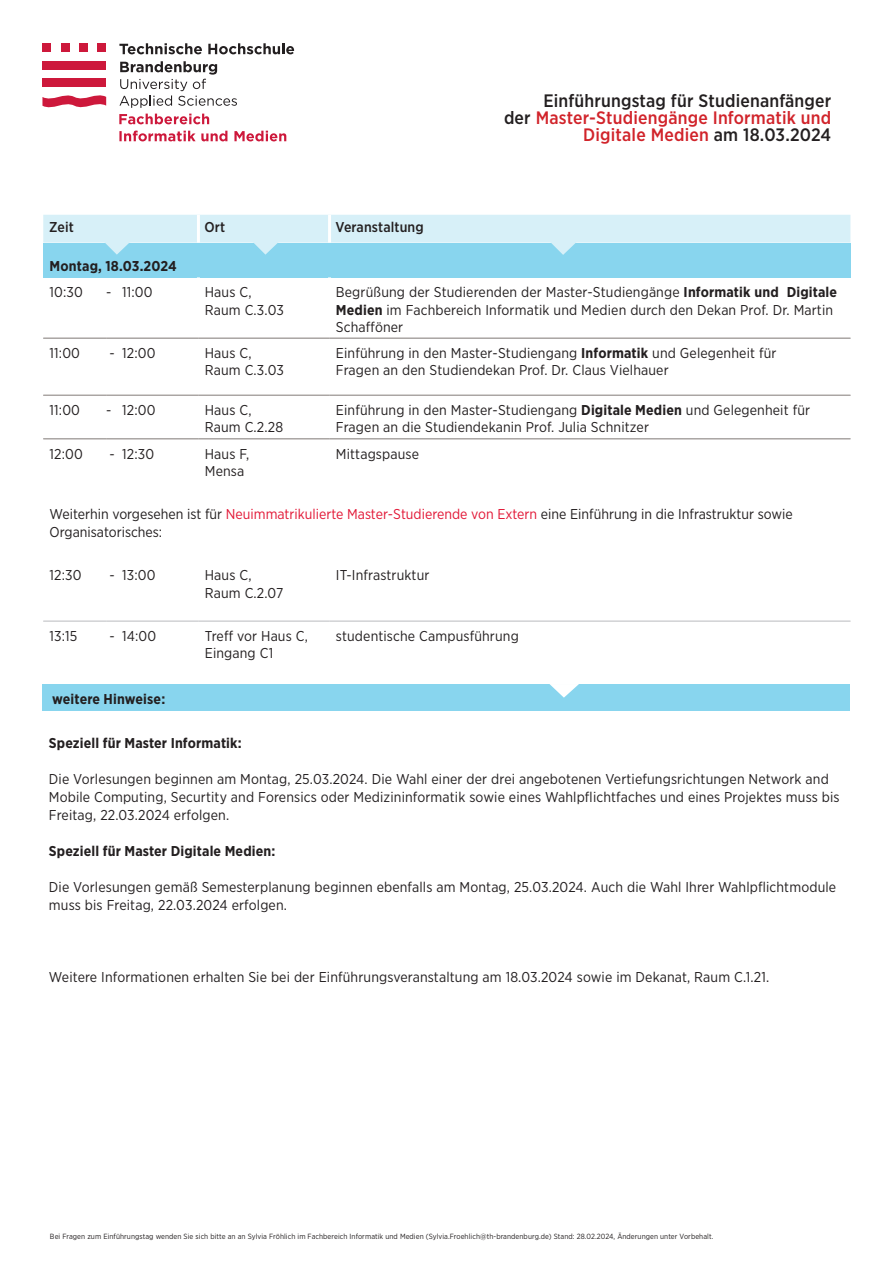
<style>
.page{position:relative;width:893px;height:1263px;background:#fff}
.page>*{position:absolute;margin:0;border:0;box-sizing:border-box;transform-origin:0 0}
.Tabelle{font:500 18px/17.2px "Gotham Narrow";letter-spacing:.01em;color:#231f20;text-align:right}
.Tabelle-2{font:500 18px "Gotham Narrow";letter-spacing:.01em;color:#d1232a}
.Tabelle-3{font:14.25px/17.2px "Gotham Narrow";letter-spacing:.01em;color:#231f20}
.Tabelle-4{font:700 14.25px "Gotham Narrow";letter-spacing:.01em;color:#231f20}
.Tabelle-5{font:500 14.25px "Gotham Narrow";letter-spacing:.01em;color:#231f20}
.Tabelle-6{font:7.5px "Gotham Narrow";letter-spacing:.01em;color:#231f20}
.s1{color:#d1232a}
.s2{color:#231f20}
.s3{font-weight:700}
.s4{color:#e21736}
</style>
<div class="page">
<div style="left:43px;top:243px;width:807px;height:34px;background:#88d5ee"></div>
<hr style="left:43px;top:338px;width:63px;height:1px;background:#a7a2a0">
<svg style="left:106px;top:338px;width:12px;height:1px"></svg>
<hr style="left:118px;top:338px;width:80px;height:1px;background:#a7a2a0">
<hr style="left:198px;top:338px;width:132px;height:1px;background:#a7a2a0">
<hr style="left:330px;top:338px;width:520px;height:1px;background:#a7a2a0">
<hr style="left:43px;top:438px;width:63px;height:1px;background:#a7a2a0">
<hr style="left:43px;top:439px;width:63px;height:1px;background:#a7a2a0">
<svg style="left:106px;top:438px;width:12px;height:2px"></svg>
<hr style="left:118px;top:438px;width:80px;height:1px;background:#a7a2a0">
<hr style="left:118px;top:439px;width:80px;height:1px;background:#a7a2a0">
<hr style="left:198px;top:438px;width:132px;height:1px;background:#a7a2a0">
<hr style="left:198px;top:439px;width:132px;height:1px;background:#a7a2a0">
<hr style="left:330px;top:438px;width:520px;height:1px;background:#a7a2a0">
<hr style="left:330px;top:439px;width:520px;height:1px;background:#a7a2a0">
<hr style="left:43px;top:621px;width:63px;height:1px;background:#d1d2d4">
<svg style="left:106px;top:621px;width:12px;height:1px"></svg>
<hr style="left:118px;top:621px;width:80px;height:1px;background:#d1d2d4">
<hr style="left:198px;top:621px;width:132px;height:1px;background:#d1d2d4">
<hr style="left:330px;top:621px;width:520px;height:1px;background:#d1d2d4">
<hr style="left:43px;top:395px;width:63px;height:1px;background:#a7a2a0">
<svg style="left:106px;top:395px;width:12px;height:1px"></svg>
<hr style="left:118px;top:395px;width:80px;height:1px;background:#a7a2a0">
<hr style="left:198px;top:395px;width:132px;height:1px;background:#a7a2a0">
<hr style="left:330px;top:395px;width:520px;height:1px;background:#a7a2a0">
<div style="left:43px;top:684px;width:807px;height:26px;background:#88d5ee"></div>
<svg style="left:43px;top:215px;width:807px;height:40px"></svg>
<svg style="left:42px;top:95px;width:64px;height:13px"></svg>
<div style="left:42px;top:44px;width:9px;height:8px;background:#cd183b"></div>
<div style="left:42px;top:61px;width:64px;height:9px;background:#cd183b"></div>
<div style="left:42px;top:79px;width:64px;height:8px;background:#cd183b"></div>
<div style="left:61px;top:44px;width:9px;height:8px;background:#cd183b"></div>
<div style="left:79px;top:44px;width:9px;height:8px;background:#cd183b"></div>
<div style="left:97px;top:44px;width:9px;height:8px;background:#cd183b"></div>
<svg style="left:119px;top:131px;width:167px;height:10px"></svg>
<svg style="left:119px;top:114px;width:90px;height:10px"></svg>
<svg style="left:119px;top:43px;width:83px;height:11px"></svg>
<svg style="left:208px;top:43px;width:86px;height:11px"></svg>
<svg style="left:119px;top:61px;width:118px;height:47px"></svg>
<svg style="left:549px;top:684px;width:30px;height:14px"></svg>
<p class="Tabelle" style="left:504px;top:92px;width:329px">Einführungstag für Studienanfänger<br>der <span class="s1">Master-Studiengänge Informatik und</span></p>
<p class="Tabelle-2" style="left:583px;top:124px;width:250px">Digitale Medien <span class="s2">am 18.03.2024</span></p>
<p class="Tabelle-5" style="left:49px;top:218px;width:26px">Zeit</p>
<p class="Tabelle-5" style="left:204px;top:218px;width:22px">Ort</p>
<p class="Tabelle-5" style="left:336px;top:218px;width:90px">Veranstaltung</p>
<p class="Tabelle-4" style="left:50px;top:257px;width:129px">Montag, 18.03.2024</p>
<p class="Tabelle-3" style="left:50px;top:283px;width:35px">10:30</p>
<p class="Tabelle-3" style="left:106px;top:283px;width:7px">-</p>
<p class="Tabelle-3" style="left:122px;top:283px;width:32px">11:00</p>
<p class="Tabelle-3" style="left:205px;top:283px;width:81px">Haus C,<br>Raum C.3.03</p>
<p class="Tabelle-3" style="left:336px;top:283px;width:503px">Begrüßung der Studierenden der Master-Studiengänge <span class="s3">Informatik und Digitale<br>Medien</span> im Fachbereich Informatik und Medien durch den Dekan Prof. Dr. Martin<br>Schafföner</p>
<p class="Tabelle-3" style="left:50px;top:344px;width:32px">11:00</p>
<p class="Tabelle-3" style="left:110px;top:344px;width:7px">-</p>
<p class="Tabelle-3" style="left:122px;top:344px;width:35px">12:00</p>
<p class="Tabelle-3" style="left:205px;top:344px;width:81px">Haus C,<br>Raum C.3.03</p>
<p class="Tabelle-3" style="left:336px;top:344px;width:442px">Einführung in den Master-Studiengang <span class="s3">Informatik</span> und Gelegenheit für<br>Fragen an den Studiendekan Prof. Dr. Claus Vielhauer</p>
<p class="Tabelle-3" style="left:50px;top:401px;width:32px">11:00</p>
<p class="Tabelle-3" style="left:106px;top:401px;width:7px">-</p>
<p class="Tabelle-3" style="left:122px;top:401px;width:35px">12:00</p>
<p class="Tabelle-3" style="left:205px;top:401px;width:80px">Haus C,<br>Raum C.2.28</p>
<p class="Tabelle-3" style="left:336px;top:401px;width:476px">Einführung in den Master-Studiengang <span class="s3">Digitale Medien</span> und Gelegenheit für<br>Fragen an die Studiendekanin Prof. Julia Schnitzer</p>
<p class="Tabelle-3" style="left:50px;top:445px;width:35px">12:00</p>
<p class="Tabelle-3" style="left:110px;top:445px;width:7px">-</p>
<p class="Tabelle-3" style="left:122px;top:445px;width:34px">12:30</p>
<p class="Tabelle-3" style="left:205px;top:445px;width:46px">Haus F,<br>Mensa</p>
<p class="Tabelle-3" style="left:336px;top:445px;width:85px">Mittagspause</p>
<p class="Tabelle-3" style="left:50px;top:506px;width:745px">Weiterhin vorgesehen ist für <span class="s4">Neuimmatrikulierte Master-Studierende von Extern</span> eine Einführung in die Infrastruktur sowie<br>Organisatorisches:</p>
<p class="Tabelle-3" style="left:50px;top:566px;width:34px">12:30</p>
<p class="Tabelle-3" style="left:110px;top:566px;width:7px">-</p>
<p class="Tabelle-3" style="left:122px;top:566px;width:35px">13:00</p>
<p class="Tabelle-3" style="left:205px;top:566px;width:48px">Haus C,</p>
<p class="Tabelle-3" style="left:205px;top:584px;width:80px">Raum C.2.07</p>
<p class="Tabelle-3" style="left:336px;top:566px;width:95px">IT-Infrastruktur</p>
<p class="Tabelle-3" style="left:50px;top:627px;width:29px">13:15</p>
<p class="Tabelle-3" style="left:110px;top:627px;width:7px">-</p>
<p class="Tabelle-3" style="left:122px;top:627px;width:36px">14:00</p>
<p class="Tabelle-3" style="left:205px;top:627px;width:105px">Treff vor Haus C,<br>Eingang C1</p>
<p class="Tabelle-3" style="left:336px;top:627px;width:184px">studentische Campusführung</p>
<p class="Tabelle-4" style="left:52px;top:690px;width:115px">weitere Hinweise:</p>
<p class="Tabelle-4" style="left:49px;top:734px;width:194px">Speziell für Master Informatik:</p>
<p class="Tabelle-3" style="left:49px;top:770px;width:792px;line-height:18px">Die Vorlesungen beginnen am Montag, 25.03.2024. Die Wahl einer der drei angebotenen Vertiefungsrichtungen Network and<br>Mobile Computing, Securtity and Forensics oder Medizininformatik sowie eines Wahlpflichtfaches und eines Projektes muss bis<br>Freitag, 22.03.2024 erfolgen.</p>
<p class="Tabelle-4" style="left:49px;top:842px;width:228px">Speziell für Master Digitale Medien:</p>
<p class="Tabelle-3" style="left:49px;top:878px;width:789px;line-height:18px">Die Vorlesungen gemäß Semesterplanung beginnen ebenfalls am Montag, 25.03.2024. Auch die Wahl Ihrer Wahlpflichtmodule muss bis Freitag, 22.03.2024 erfolgen.</p>
<p class="Tabelle-3" style="left:49px;top:968px;width:722px">Weitere Informationen erhalten Sie bei der Einführungsveranstaltung am 18.03.2024 sowie im Dekanat, Raum C.1.21.</p>
<p class="Tabelle-6" style="left:50px;top:1232px;width:665px">Bei Fragen zum Einführungstag wenden Sie sich bitte an an Sylvia Fröhlich im Fachbereich Informatik und Medien (Sylvia.Froehlich@th-brandenburg.de) Stand: 28.02.2024, Änderungen unter Vorbehalt.</p>
</div>
